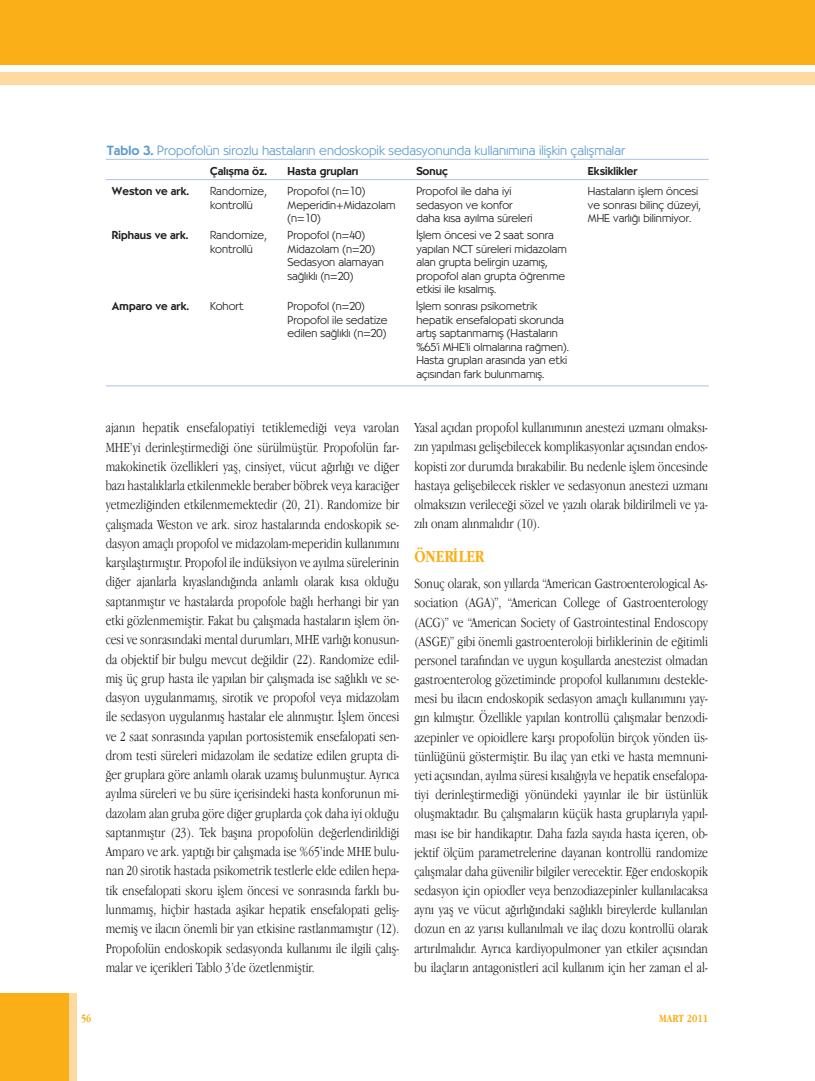
<style>
.page{position:relative;width:815px;height:1081px;background:#fff}
.page>*{position:absolute;margin:0;border:0;box-sizing:border-box;transform-origin:0 0}
.t1{font:700 17.5px "Apple Garamond";color:#faaf18}
.t2{font:300 14.38px/19.2px "Apple Garamond";color:#231f20;text-align:justify}
.t3{font:13.12px "Cg Bernhardt Lt";color:#5d9bce}
.t4{font:11.25px/13.5px "Cg Bernhardt Lt";color:#231f20}
.t5{font:11.25px "Cg Bernhardt Md";color:#231f20}
.t6{font:700 11.25px "Apple Garamond";color:#faaf18}
.s1{font-family:"Cg Bernhardt Md"}
.s2{font-family:"Avant Garde TR"}
</style>
<div class="page">
<div style="left:0;top:993px;width:70px;height:88px;background:#faaf18"></div>
<div style="left:70px;top:993px;width:7px;height:88px;background:#fedaa2"></div>
<div style="left:0;top:0;width:814px;height:65px;background:#faaf18"></div>
<div style="left:0;top:72px;width:814px;height:13px;background:#fedaa2"></div>
<hr style="left:106px;top:159px;width:603px;height:1px;background:#a9c4e4">
<hr style="left:106px;top:179px;width:603px;height:1px;background:#a9c4e4">
<hr style="left:106px;top:385px;width:603px;height:1px;background:#a9c4e4">
<p class="t3" style="left:107px;top:145px;width:520px"><span class="s1">Tablo 3.</span> Propofolün sirozlu hastalar›n endoskopik sedasyonunda kullan›m›na iliflkin çal›flmalar</p>
<p class="t5" style="left:210px;top:166px;width:59px">Çal›flma öz.</p>
<p class="t5" style="left:288px;top:166px;width:72px">Hasta gruplar›</p>
<p class="t5" style="left:416px;top:166px;width:33px">Sonuç</p>
<p class="t5" style="left:588px;top:166px;width:51px">Eksiklikler</p>
<p class="t5" style="left:112px;top:187px;width:79px">Weston ve ark.</p>
<p class="t4" style="left:210px;top:186px;width:58px">Randomize,</p>
<p class="t4" style="left:288px;top:186px;width:79px">Propofol (n=<span class="s2">1</span>0)</p>
<p class="t4" style="left:416px;top:186px;width:97px">Propofol ile daha iyi</p>
<p class="t4" style="left:588px;top:186px;width:112px">Hastalar›n ifllem öncesi</p>
<p class="t4" style="left:210px;top:199px;width:44px">kontrollü</p>
<p class="t4" style="left:288px;top:199px;width:109px">Meperidin+Midazolam</p>
<p class="t4" style="left:416px;top:199px;width:98px">sedasyon ve konfor</p>
<p class="t4" style="left:588px;top:199px;width:114px">ve sonras› bilinç düzeyi,</p>
<p class="t4" style="left:288px;top:213px;width:35px">(n=<span class="s2">1</span>0)</p>
<p class="t4" style="left:416px;top:213px;width:118px">daha k›sa ay›lma süreleri</p>
<p class="t4" style="left:588px;top:213px;width:105px">MHE varl›¤› bilinmiyor.</p>
<p class="t5" style="left:112px;top:231px;width:78px">Riphaus ve ark.</p>
<p class="t4" style="left:210px;top:230px;width:58px">Randomize,</p>
<p class="t4" style="left:288px;top:230px;width:79px">Propofol (n=40)</p>
<p class="t4" style="left:416px;top:230px;width:139px">‹fllem öncesi ve 2 saat sonra</p>
<p class="t4" style="left:210px;top:243px;width:44px">kontrollü</p>
<p class="t4" style="left:288px;top:243px;width:89px">Midazolam (n=20)</p>
<p class="t4" style="left:416px;top:243px;width:152px">yap›lan NCT süreleri midazolam</p>
<p class="t4" style="left:288px;top:257px;width:98px">Sedasyon alamayan</p>
<p class="t4" style="left:416px;top:257px;width:133px">alan grupta belirgin uzam›fl,</p>
<p class="t4" style="left:288px;top:270px;width:67px">sa¤l›kl› (n=20)</p>
<p class="t4" style="left:416px;top:270px;width:150px">propofol alan grupta ö¤renme etkisi ile k›salm›fl.</p>
<p class="t5" style="left:112px;top:302px;width:79px">Amparo ve ark.</p>
<p class="t4" style="left:210px;top:301px;width:35px">Kohort</p>
<p class="t4" style="left:288px;top:301px;width:79px">Propofol (n=20)</p>
<p class="t4" style="left:416px;top:301px;width:122px">‹fllem sonras› psikometrik</p>
<p class="t4" style="left:288px;top:314px;width:102px">Propofol ile sedatize</p>
<p class="t4" style="left:416px;top:314px;width:149px">hepatik ensefalopati skorunda</p>
<p class="t4" style="left:288px;top:328px;width:100px">edilen sa¤l›kl› (n=20)</p>
<p class="t4" style="left:416px;top:328px;width:154px">art›fl saptanmam›fl (Hastalar›n %65’i MHE’li olmalar›na ra¤men).<br>Hasta gruplar› aras›nda yan etki aç›s›ndan fark bulunmam›fl.</p>
<p class="t2" style="left:106px;top:419px;width:295px">ajanın hepatik ensefalopatiyi tetiklemediği veya varolan MHE’yi derinleştirmediği öne sürülmüştür. Propofolün far&shy;makokinetik özellikleri yaş, cinsiyet, vücut ağırlığı ve diğer bazı hastalıklarla etkilenmekle beraber böbrek veya karaciğer yetmezliğinden etkilenmemektedir (20, 21). Randomize bir çalışmada Weston ve ark. siroz hastalarında endoskopik se&shy;dasyon amaçlı propofol ve midazolam-meperidin kullanımını karşılaştırmıştır. Propofol ile indüksiyon ve ayılma sürelerinin diğer ajanlarla kıyaslandığında anlamlı olarak kısa olduğu saptanmıştır ve hastalarda propofole bağlı herhangi bir yan etki gözlenmemiştir. Fakat bu çalışmada hastaların işlem ön&shy;cesi ve sonrasındaki mental durumları, MHE varlığı konusun&shy;da objektif bir bulgu mevcut değildir (22). Randomize edil&shy;miş üç grup hasta ile yapılan bir çalışmada ise sağlıklı ve se&shy;dasyon uygulanmamış, sirotik ve propofol veya midazolam ile sedasyon uygulanmış hastalar ele alınmıştır. İşlem öncesi ve 2 saat sonrasında yapılan portosistemik ensefalopati sen&shy;drom testi süreleri midazolam ile sedatize edilen grupta di&shy;ğer gruplara göre anlamlı olarak uzamış bulunmuştur. Ayrıca ayılma süreleri ve bu süre içerisindeki hasta konforunun mi&shy;dazolam alan gruba göre diğer gruplarda çok daha iyi olduğu saptanmıştır (23). Tek başına propofolün değerlendirildiği Amparo ve ark. yaptığı bir çalışmada ise %65’inde MHE bulu&shy;nan 20 sirotik hastada psikometrik testlerle elde edilen hepa&shy;tik ensefalopati skoru işlem öncesi ve sonrasında farklı bu&shy;lunmamış, hiçbir hastada aşikar hepatik ensefalopati geliş&shy;memiş ve ilacın önemli bir yan etkisine rastlanmamıştır (12).<br>Propofolün endoskopik sedasyonda kullanımı ile ilgili çalış&shy;malar ve içerikleri Tablo 3’de özetlenmiştir.</p>
<p class="t2" style="left:414px;top:419px;width:295px">Yasal açıdan propofol kullanımının anestezi uzmanı olmaksı&shy;zın yapılması gelişebilecek komplikasyonlar açısından endos&shy;kopisti zor durumda bırakabilir. Bu nedenle işlem öncesinde hastaya gelişebilecek riskler ve sedasyonun anestezi uzmanı olmaksızın verileceği sözel ve yazılı olarak bildirilmeli ve ya&shy;zılı onam alınmalıdır (10).</p>
<p class="t1" style="left:414px;top:549px;width:71px">ÖNERİLER</p>
<p class="t2" style="left:414px;top:575px;width:295px">Sonuç olarak, son yıllarda “American Gastroenterological As&shy;sociation (AGA)”, “American College of Gastroenterology (ACG)” ve “American Society of Gastrointestinal Endoscopy (ASGE)” gibi önemli gastroenteroloji birliklerinin de eğitimli personel tarafından ve uygun koşullarda anestezist olmadan gastroenterolog gözetiminde propofol kullanımını destekle&shy;mesi bu ilacın endoskopik sedasyon amaçlı kullanımını yay&shy;gın kılmıştır. Özellikle yapılan kontrollü çalışmalar benzodi&shy;azepinler ve opioidlere karşı propofolün birçok yönden üs&shy;tünlüğünü göstermiştir. Bu ilaç yan etki ve hasta memnuni&shy;yeti açısından, ayılma süresi kısalığıyla ve hepatik ensefalopa&shy;tiyi derinleştirmediği yönündeki yayınlar ile bir üstünlük oluşmaktadır. Bu çalışmaların küçük hasta gruplarıyla yapıl&shy;ması ise bir handikaptır. Daha fazla sayıda hasta içeren, ob&shy;jektif ölçüm parametrelerine dayanan kontrollü randomize çalışmalar daha güvenilir bilgiler verecektir. Eğer endoskopik sedasyon için opiodler veya benzodiazepinler kullanılacaksa aynı yaş ve vücut ağırlığındaki sağlıklı bireylerde kullanılan dozun en az yarısı kullanılmalı ve ilaç dozu kontrollü olarak artırılmalıdır. Ayrıca kardiyopulmoner yan etkiler açısından bu ilaçların antagonistleri acil kullanım için her zaman el al-</p>
<p class="t6" style="left:81px;top:1014px;width:12px">56</p>
<p class="t6" style="left:659px;top:1014px;width:50px">MART 2011</p>
</div>
